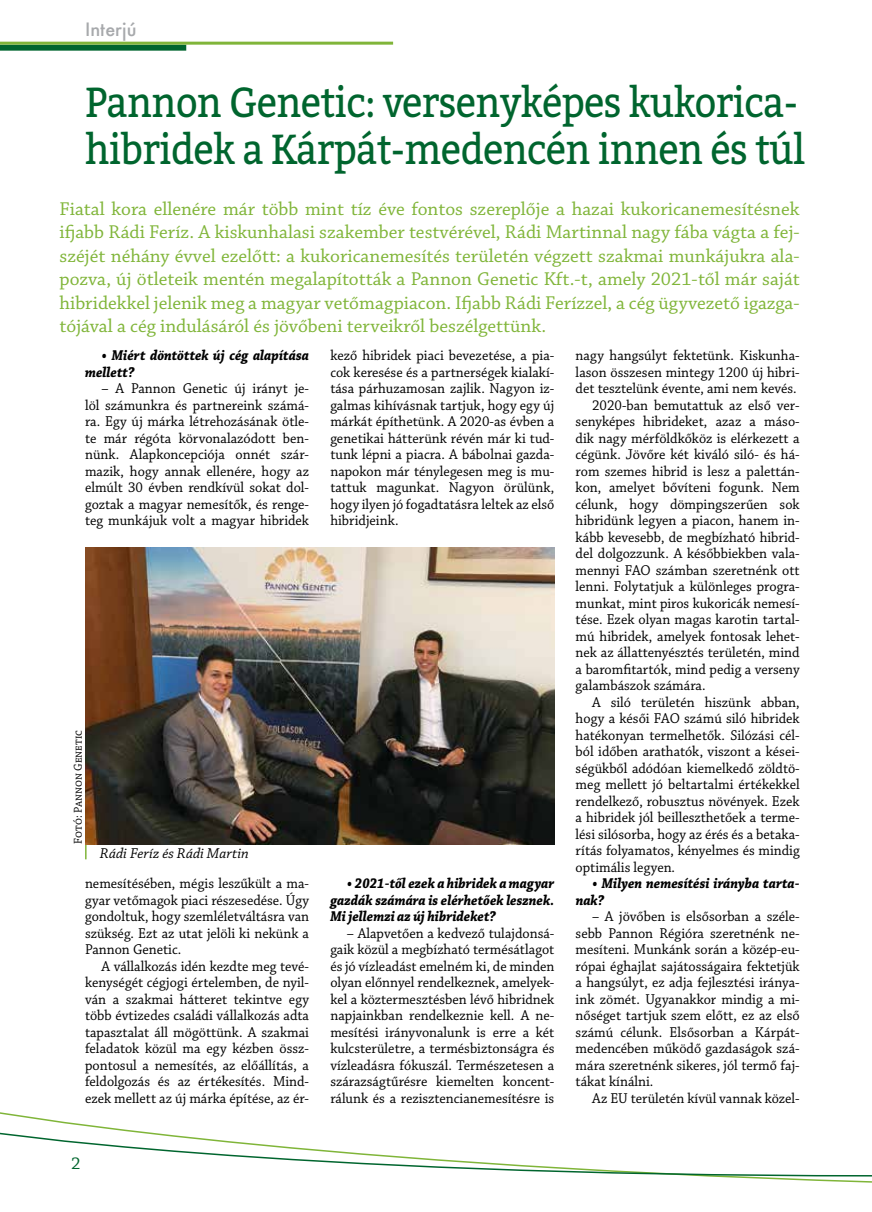
<style>
.page{position:relative;width:872px;height:1212px;background:#fff}
.page>*{position:absolute;margin:0;border:0;box-sizing:border-box;transform-origin:0 0}
.t1{font:42px/46.5px "Bitter";letter-spacing:-.02em;color:#00652e;scale:.9 1}
.t2{font:19.5px/23.4px "Chaparral Pro";color:#80b539;text-align:justify}
.t3{font:500 18px "Futura";color:#a7a9ac}
.t4{font:18px "Chaparral Pro";color:#00652e}
.t5{font:15px/16.5px "Chaparral Pro";color:#000;text-align:justify;scale:.95 1}
.t6{font:italic 700 15px/16.5px "Chaparral Pro";color:#000;scale:.9 1}
.t7{font:italic 15px "Chaparral Pro";letter-spacing:.005em;color:#000}
.t8{font:12px "Chaparral Pro";color:#000;scale:.95 1}
</style>
<div class="page">
<svg style="left:0;top:1112px;width:872px;height:71px"></svg>
<div style="left:0;top:45px;width:186px;height:6px;background:#00652e"></div>
<hr style="left:0;top:42px;width:393px;height:3px;background:#80b539">
<svg style="left:85px;top:844px;width:2px;height:15px"></svg>
<img style="left:85px;top:547px;width:469px;height:297px">
<p class="t3" style="left:85px;top:17px;width:53px">Interjú</p>
<h1 class="t1" style="left:85px;top:78px;width:801px">Pannon Genetic: versenyképes kukorica&shy;hibridek a Kárpát-medencén innen és túl</h1>
<p class="t2" style="left:60px;top:198px;width:741px">Fiatal kora ellenére már több mint tíz éve fontos szereplője a hazai kukoricanemesítésnek ifjabb Rádi Feríz. A kiskunhalasi szakember testvérével, Rádi Martinnal nagy fába vágta a fej&shy;széjét néhány évvel ezelőtt: a kukoricanemesítés területén végzett szakmai munkájukra ala&shy;pozva, új ötleteik mentén megalapították a Pannon Genetic Kft.-t, amely 2021-től már saját hibridekkel jelenik meg a magyar vetőmagpiacon. Ifjabb Rádi Ferízzel, a cég ügyvezető igazga&shy;tójával a cég indulásáról és jövőbeni terveikről beszélgettünk.</p>
<p class="t6" style="left:85px;top:348px;width:250px;text-indent:16px">• Miért döntöttek új cég alapítása mellett?</p>
<p class="t5" style="left:85px;top:381px;width:237px;text-indent:17px">– A Pannon Genetic új irányt je&shy;löl számunkra és partnereink számá&shy;ra. Egy új márka létrehozásának ötle&shy;te már régóta körvonalazódott ben&shy;nünk. Alapkoncepciója onnét szár&shy;mazik, hogy annak ellenére, hogy az elmúlt 30 évben rendkívül sokat dol&shy;goztak a magyar nemesítők, és renge&shy;teg munkájuk volt a magyar hibridek</p>
<p class="t5" style="left:330px;top:348px;width:238px">kező hibridek piaci bevezetése, a pia&shy;cok keresése és a partnerségek kialakí&shy;tása párhuzamosan zajlik. Nagyon iz&shy;galmas kihívásnak tartjuk, hogy egy új márkát építhetünk. A 2020-as évben a genetikai hátterünk révén már ki tud&shy;tunk lépni a piacra. A bábolnai gazda&shy;napokon már ténylegesen meg is mu&shy;tattuk magunkat. Nagyon örülünk, hogy ilyen jó fogadtatásra leltek az első hibridjeink.</p>
<p class="t8" style="left:71px;top:844px;width:122px;rotate:-90deg">Fotó: Pannon Genetic</p>
<p class="t7" style="left:100px;top:845px;width:150px">Rádi Feríz és Rádi Martin</p>
<p class="t5" style="left:85px;top:876px;width:237px">nemesítésében, mégis leszűkült a ma&shy;gyar vetőmagok piaci részesedése. Úgy gondoltuk, hogy szemléletváltásra van szükség. Ezt az utat jelöli ki nekünk a Pannon Genetic.</p>
<p class="t5" style="left:85px;top:958px;width:237px;text-indent:17px">A vállalkozás idén kezdte meg tevé&shy;kenységét cégjogi értelemben, de nyil&shy;ván a szakmai hátteret tekintve egy több évtizedes családi vállalkozás adta tapasztalat áll mögöttünk. A szakmai feladatok közül ma egy kézben össz&shy;pontosul a nemesítés, az előállítás, a feldolgozás és az értékesítés. Mind&shy;ezek mellett az új márka építése, az ér-</p>
<p class="t6" style="left:330px;top:876px;width:250px;text-align:justify;text-indent:16px">• 2021-től ezek a hibridek a magyar gazdák számára is elérhetőek lesznek.<br>Mi jellemzi az új hibrideket?</p>
<p class="t5" style="left:330px;top:925px;width:237px;text-indent:17px">– Alapvetően a kedvező tulajdonsá&shy;gaik közül a megbízható termésátlagot és jó vízleadást emelném ki, de minden olyan előnnyel rendelkeznek, amelyek&shy;kel a köztermesztésben lévő hibridnek napjainkban rendelkeznie kell. A ne&shy;mesítési irányvonalunk is erre a két kulcsterületre, a termésbiztonságra és vízleadásra fókuszál. Természetesen a szárazságtűrésre kiemelten koncent&shy;rálunk és a rezisztencianemesítésre is</p>
<p class="t4" style="left:71px;top:1154px;width:11px">2</p>
<p class="t5" style="left:575px;top:348px;width:237px">nagy hangsúlyt fektetünk. Kiskunha-</p>
<p class="t5" style="left:575px;top:364px;width:237px">lason összesen mintegy 1200 új hibri-</p>
<p class="t5" style="left:575px;top:381px;width:234px">det tesztelünk évente, ami nem kevés.</p>
<p class="t5" style="left:592px;top:397px;width:220px">2020-ban bemutattuk az első ver-</p>
<p class="t5" style="left:575px;top:414px;width:237px">senyképes hibrideket, azaz a máso-</p>
<p class="t5" style="left:575px;top:430px;width:237px">dik nagy mérföldkőköz is elérkezett a</p>
<p class="t5" style="left:575px;top:447px;width:237px">cégünk. Jövőre két kiváló siló- és há-</p>
<p class="t5" style="left:575px;top:463px;width:237px">rom szemes hibrid is lesz a palettán-</p>
<p class="t5" style="left:575px;top:480px;width:237px">kon, amelyet bővíteni fogunk. Nem</p>
<p class="t5" style="left:575px;top:496px;width:237px">célunk, hogy dömpingszerűen sok</p>
<p class="t5" style="left:575px;top:513px;width:237px">hibridünk legyen a piacon, hanem in-</p>
<p class="t5" style="left:575px;top:529px;width:237px">kább kevesebb, de megbízható hibrid-</p>
<p class="t5" style="left:575px;top:546px;width:237px">del dolgozzunk. A későbbiekben vala-</p>
<p class="t5" style="left:575px;top:562px;width:237px">mennyi FAO számban szeretnénk ott</p>
<p class="t5" style="left:575px;top:579px;width:237px">lenni. Folytatjuk a különleges progra-</p>
<p class="t5" style="left:575px;top:595px;width:237px">munkat, mint piros kukoricák nemesí-</p>
<p class="t5" style="left:575px;top:612px;width:237px">tése. Ezek olyan magas karotin tartal-</p>
<p class="t5" style="left:575px;top:628px;width:237px">mú hibridek, amelyek fontosak lehet-</p>
<p class="t5" style="left:575px;top:645px;width:237px">nek az állattenyésztés területén, mind</p>
<p class="t5" style="left:575px;top:661px;width:237px">a baromfitartók, mind pedig a verseny</p>
<p class="t5" style="left:575px;top:678px;width:138px">galambászok számára.</p>
<p class="t5" style="left:592px;top:694px;width:220px">A siló területén hiszünk abban,</p>
<p class="t5" style="left:575px;top:711px;width:237px">hogy a késői FAO számú siló hibridek</p>
<p class="t5" style="left:575px;top:727px;width:237px">hatékonyan termelhetők. Silózási cél-</p>
<p class="t5" style="left:575px;top:744px;width:237px">ból időben arathatók, viszont a kései-</p>
<p class="t5" style="left:575px;top:760px;width:237px">ségükből adódóan kiemelkedő zöldtö-</p>
<p class="t5" style="left:575px;top:777px;width:237px">meg mellett jó beltartalmi értékekkel</p>
<p class="t5" style="left:575px;top:793px;width:237px">rendelkező, robusztus növények. Ezek</p>
<p class="t5" style="left:575px;top:810px;width:237px">a hibridek jól beilleszthetőek a terme-</p>
<p class="t5" style="left:575px;top:826px;width:237px">lési silósorba, hogy az érés és a betaka-</p>
<p class="t5" style="left:575px;top:843px;width:237px">rítás folyamatos, kényelmes és mindig</p>
<p class="t5" style="left:575px;top:859px;width:106px">optimális legyen.</p>
<p class="t6" style="left:575px;top:876px;width:250px;text-indent:16px">• Milyen nemesítési irányba tarta&shy;nak?</p>
<p class="t5" style="left:575px;top:909px;width:237px;text-indent:17px">– A jövőben is elsősorban a széle&shy;sebb Pannon Régióra szeretnénk ne&shy;mesíteni. Munkánk során a közép-eu&shy;rópai éghajlat sajátosságaira fektetjük a hangsúlyt, ez adja fejlesztési iránya&shy;ink zömét. Ugyanakkor mindig a mi&shy;nőséget tartjuk szem előtt, ez az első számú célunk. Elsősorban a Kárpát&shy;medencében működő gazdaságok szá&shy;mára szeretnénk sikeres, jól termő faj&shy;tákat kínálni.</p>
<p class="t5" style="left:592px;top:1090px;width:220px">Az EU területén kívül vannak közel-</p>
</div>
